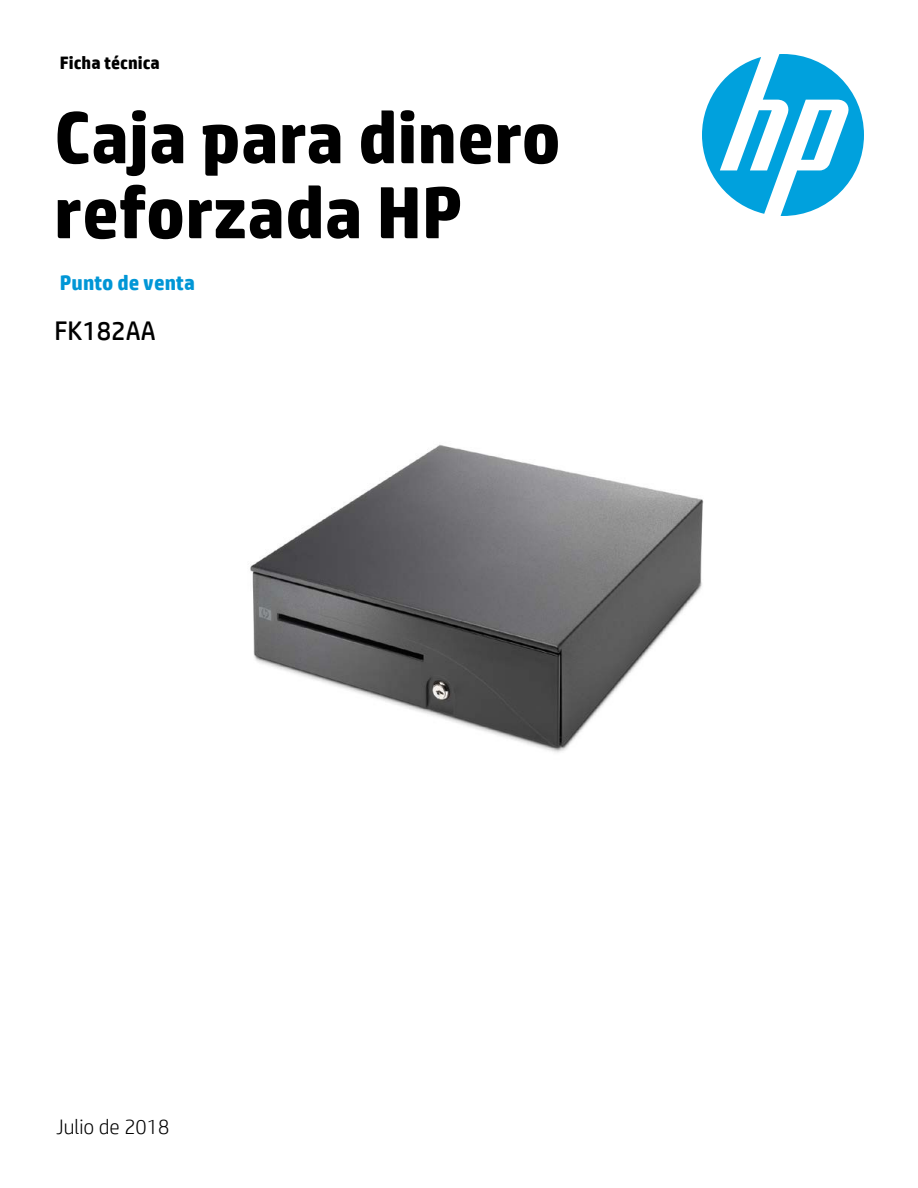
<style>
.page{position:relative;width:918px;height:1188px;background:#fff}
.page>*{position:absolute;margin:0;border:0;box-sizing:border-box;transform-origin:0 0}
.Headline_28_30{font:700 73.5px/75px "HP Simplified";color:#000}
.t1{font:27px "HP Simplified";color:#000}
.Title_descriptor_12{font:700 21px "HP Simplified";color:#0096d6}
.Date{font:300 21px "HP Simplified";color:#000}
.Title_descriptor_12-2{font:700 18px "HP Simplified";color:#000}
</style>
<div class="page">
<svg style="left:702px;top:54px;width:162px;height:162px"></svg>
<img style="left:250px;top:444px;width:454px;height:309px">
<p class="Title_descriptor_12-2" style="left:60px;top:52px;width:101px">Ficha técnica</p>
<p class="Headline_28_30" style="left:54px;top:99px;width:508px">Caja para dinero reforzada HP</p>
<p class="Title_descriptor_12" style="left:60px;top:271px;width:137px">Punto de venta</p>
<p class="t1" style="left:54px;top:315px;width:103px">FK182AA</p>
<p class="Date" style="left:56px;top:1115px;width:115px">Julio de 2018</p>
</div>
